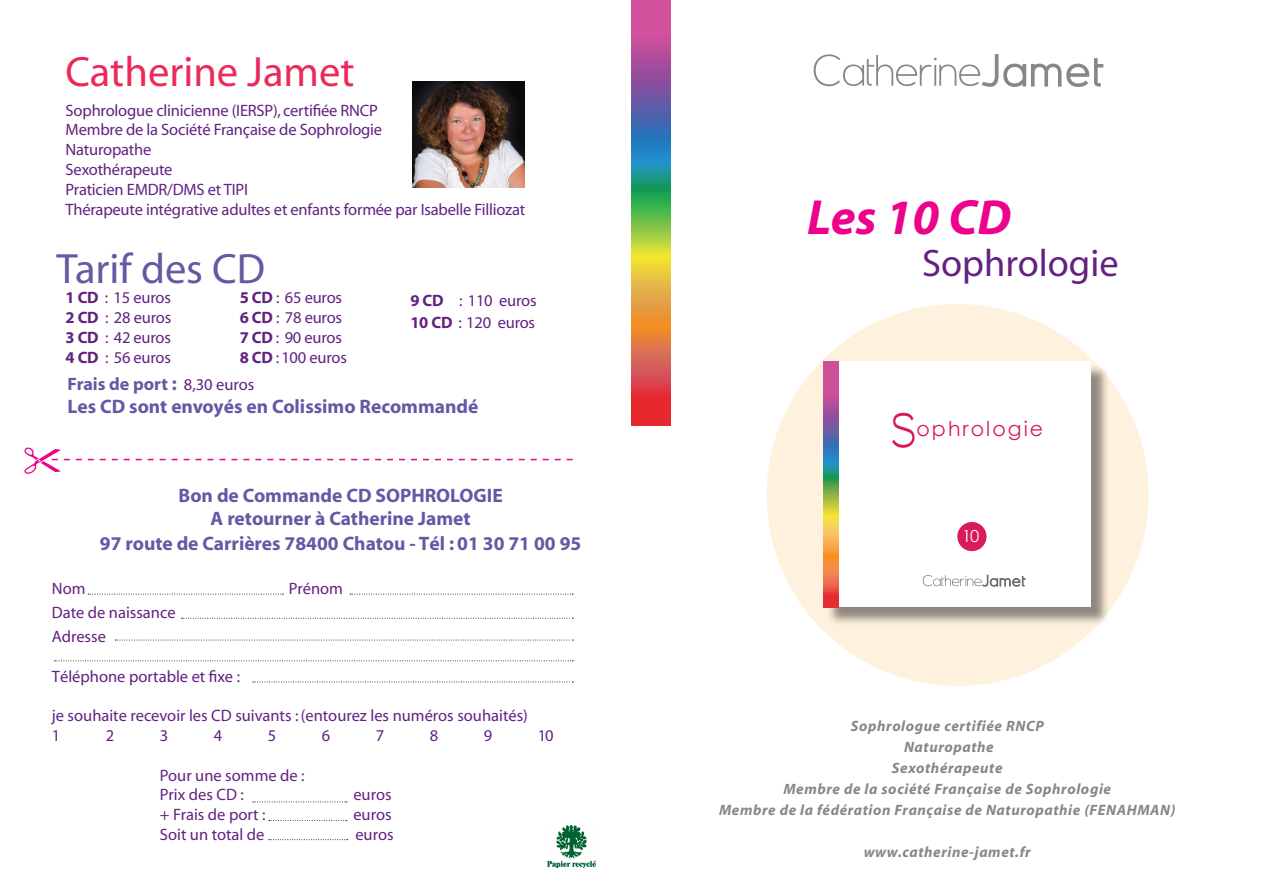
<style>
.page{position:relative;width:1263px;height:893px;background:#fff}
.page>*{position:absolute;margin:0;border:0;box-sizing:border-box;transform-origin:0 0}
.t1{font:italic 700 49.65px "Myriad";color:#ed028c}
.t2{font:42.6px "Myriad";color:#eb2a59}
.t3{font:42.6px "Myriad";color:#6359a4}
.t4{font:38.4px "Myriad";color:#632182}
.t5{font:20.55px "Century Gothic";letter-spacing:.1em;color:#d91a5b}
.t6{font:700 19.5px "Myriad";color:#6359a4}
.t7{font:700 18px "Myriad";color:#6359a4}
.t8{font:16.5px "Myriad";letter-spacing:-.01em;color:#632182}
.t9{font:16.5px "Century Gothic";color:#fff}
.t10{font:italic 700 15px "Myriad";letter-spacing:.04em;color:#87878a}
.s1{font-weight:700}
.s2{font-size:19.5px}
.s3{font-weight:400;font-size:16.5px;color:#632182}
</style>
<div class="page">
<div style="left:767px;top:304px;width:381px;height:382px;background:#fef1dd;border-radius:50%"></div>
<img style="left:631px;top:0;width:40px;height:426px">
<svg style="left:24px;top:448px;width:549px;height:26px"></svg>
<img style="left:548px;top:826px;width:47px;height:41px">
<svg style="left:814px;top:54px;width:289px;height:33px"></svg>
<svg style="left:88px;top:594px;width:195px;height:1px"></svg>
<svg style="left:350px;top:594px;width:223px;height:1px"></svg>
<svg style="left:181px;top:618px;width:392px;height:1px"></svg>
<svg style="left:115px;top:640px;width:458px;height:1px"></svg>
<svg style="left:54px;top:660px;width:519px;height:1px"></svg>
<svg style="left:253px;top:682px;width:320px;height:1px"></svg>
<svg style="left:253px;top:801px;width:94px;height:1px"></svg>
<svg style="left:269px;top:820px;width:78px;height:1px"></svg>
<svg style="left:269px;top:839px;width:79px;height:1px"></svg>
<div style="left:826px;top:364px;width:283px;height:262px;background:#231f20;opacity:.5"></div>
<div style="left:824px;top:361px;width:267px;height:246px;background:#fff"></div>
<svg style="left:824px;top:361px;width:15px;height:246px;background:#ad7f70"></svg>
<svg style="left:923px;top:575px;width:102px;height:12px"></svg>
<div style="left:957px;top:522px;width:29px;height:29px;background:#d91a5b;border-radius:50%"></div>
<svg style="left:892px;top:413px;width:22px;height:35px"></svg>
<img style="left:412px;top:82px;width:113px;height:106px">
<p class="t2" style="left:66px;top:51px;width:290px">Catherine Jamet</p>
<p class="t8" style="left:66px;top:102px;width:314px">Sophrologue clinicienne (IERSP), certifiée RNCP</p>
<p class="t8" style="left:66px;top:122px;width:318px">Membre de la Société Française de Sophrologie</p>
<p class="t8" style="left:66px;top:141px;width:87px">Naturopathe</p>
<p class="t8" style="left:66px;top:161px;width:108px">Sexothérapeute</p>
<p class="t8" style="left:66px;top:181px;width:184px">Praticien EMDR/DMS et TIPI</p>
<p class="t8" style="left:66px;top:201px;width:461px">Thérapeute intégrative adultes et enfants formée par Isabelle Filliozat</p>
<p class="t3" style="left:56px;top:247px;width:210px">Tarif des CD</p>
<p class="t8" style="left:66px;top:289px;width:107px"><span class="s1">1 CD</span> : 15 euros</p>
<p class="t8" style="left:66px;top:309px;width:107px"><span class="s1">2 CD</span> : 28 euros</p>
<p class="t8" style="left:66px;top:329px;width:107px"><span class="s1">3 CD</span> : 42 euros</p>
<p class="t8" style="left:66px;top:349px;width:107px"><span class="s1">4 CD</span> : 56 euros</p>
<p class="t8" style="left:240px;top:289px;width:104px"><span class="s1">5 CD</span> : 65 euros</p>
<p class="t8" style="left:240px;top:309px;width:104px"><span class="s1">6 CD</span> : 78 euros</p>
<p class="t8" style="left:240px;top:329px;width:104px"><span class="s1">7 CD</span> : 90 euros</p>
<p class="t8" style="left:240px;top:349px;width:109px"><span class="s1">8 CD</span> : 100 euros</p>
<p class="t8" style="left:410px;top:293px;width:128px"><span class="s1">9 CD</span> : 110 euros</p>
<p class="t8" style="left:410px;top:314px;width:126px"><span class="s1">10 CD</span> : 120 euros</p>
<p class="t7" style="left:68px;top:375px;width:188px">Frais de port <span class="s2">:</span> <span class="s3">8,30 euros</span></p>
<p class="t6" style="left:68px;top:397px;width:412px">Les CD sont envoyés en Colissimo Recommandé</p>
<p class="t6" style="left:178px;top:485px;width:326px">Bon de Commande CD SOPHROLOGIE</p>
<p class="t6" style="left:211px;top:508px;width:261px">A retourner à Catherine Jamet</p>
<p class="t6" style="left:100px;top:533px;width:483px">97 route de Carrières 78400 Chatou - Tél : 01 30 71 00 95</p>
<p class="t8" style="left:52px;top:580px;width:35px">Nom</p>
<p class="t8" style="left:289px;top:580px;width:56px">Prénom</p>
<p class="t8" style="left:52px;top:604px;width:125px">Date de naissance</p>
<p class="t8" style="left:52px;top:628px;width:56px">Adresse</p>
<p class="t8" style="left:52px;top:668px;width:190px">Téléphone portable et fixe :</p>
<p class="t8" style="left:52px;top:707px;width:478px">je souhaite recevoir les CD suivants : (entourez les numéros souhaités)</p>
<p class="t8" style="left:52px;top:727px;width:10px">1</p>
<p class="t8" style="left:106px;top:727px;width:10px">2</p>
<p class="t8" style="left:160px;top:727px;width:10px">3</p>
<p class="t8" style="left:214px;top:727px;width:10px">4</p>
<p class="t8" style="left:268px;top:727px;width:10px">5</p>
<p class="t8" style="left:322px;top:727px;width:10px">6</p>
<p class="t8" style="left:376px;top:727px;width:10px">7</p>
<p class="t8" style="left:430px;top:727px;width:10px">8</p>
<p class="t8" style="left:484px;top:727px;width:10px">9</p>
<p class="t8" style="left:538px;top:727px;width:17px">10</p>
<p class="t8" style="left:160px;top:767px;width:146px">Pour une somme de :</p>
<p class="t8" style="left:160px;top:787px;width:86px">Prix des CD :</p>
<p class="t8" style="left:353px;top:787px;width:40px">euros</p>
<p class="t8" style="left:160px;top:806px;width:107px">+ Frais de port :</p>
<p class="t8" style="left:353px;top:806px;width:40px">euros</p>
<p class="t8" style="left:160px;top:826px;width:106px">Soit un total de</p>
<p class="t8" style="left:355px;top:826px;width:40px">euros</p>
<p class="t1" style="left:807px;top:191px;width:205px">Les 10 CD</p>
<p class="t4" style="left:922px;top:244px;width:198px">Sophrologie</p>
<p class="t5" style="left:916px;top:416px;width:128px">ophrologie</p>
<p class="t9" style="left:962px;top:526px;width:19px">10</p>
<p class="t10" style="left:851px;top:718px;width:194px">Sophrologue certifiée RNCP</p>
<p class="t10" style="left:904px;top:739px;width:91px">Naturopathe</p>
<p class="t10" style="left:892px;top:760px;width:112px">Sexothérapeute</p>
<p class="t10" style="left:783px;top:781px;width:329px">Membre de la société Française de Sophrologie</p>
<p class="t10" style="left:719px;top:802px;width:458px">Membre de la fédération Française de Naturopathie (FENAHMAN)</p>
<p class="t10" style="left:864px;top:844px;width:169px">www.catherine-jamet.fr</p>
</div>
